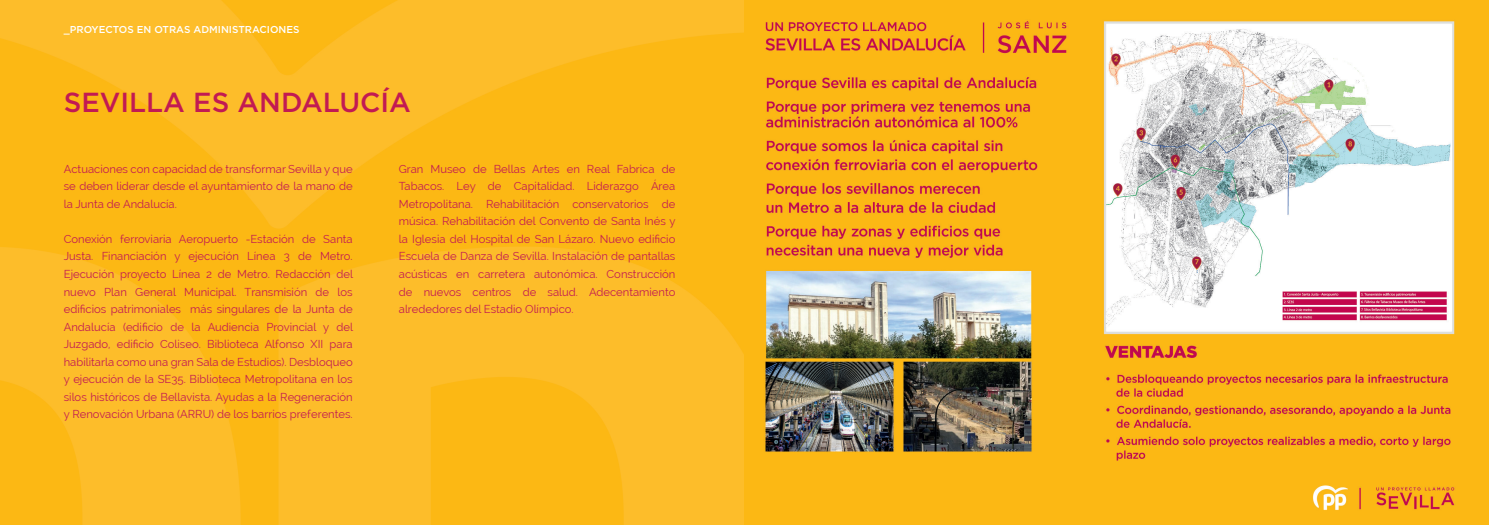
<style>
.page{position:relative;width:1489px;height:525px;background:#fff}
.page>*{position:absolute;margin:0;border:0;box-sizing:border-box;transform-origin:0 0}
.t1{font:500 27.5px "Gotham";color:#c21a53}
.t2{font:11.25px/17.5px "Raleway";color:#c21a53;text-align:justify}
.t3{font:500 10px "Gotham";color:#fff}
</style>
<div class="page">
<img style="left:0;top:0;width:744px;height:524px">
<img style="left:744px;top:0;width:744px;height:524px">
<p class="t3" style="left:64px;top:23px;width:237px">_PROYECTOS EN OTRAS ADMINISTRACIONES</p>
<h1 class="t1" style="left:64px;top:84px;width:349px">SEVILLA ES ANDALUCÍA</h1>
<p class="t2" style="left:64px;top:160px;width:290px">Actuaciones con capacidad de transformar Sevilla y que se deben liderar desde el ayuntamiento de la mano de la Junta de Andalucía.</p>
<p class="t2" style="left:64px;top:230px;width:291px">Conexión ferroviaria Aeropuerto -Estación de Santa Justa. Financiación y ejecución Línea 3 de Metro.<br>Ejecución proyecto Línea 2 de Metro. Redacción del nuevo Plan General Municipal. Transmisión de los edificios patrimoniales más singulares de la Junta de Andalucía (edificio de la Audiencia Provincial y del Juzgado, edificio Coliseo. Biblioteca Alfonso XII para habilitarla como una gran Sala de Estudios). Desbloqueo y ejecución de la SE35. Biblioteca Metropolitana en los silos históricos de Bellavista. Ayudas a la Regeneración y Renovación Urbana (ARRU) de los barrios preferentes.</p>
<p class="t2" style="left:399px;top:160px;width:278px">Gran Museo de Bellas Artes en Real Fabrica de Tabacos. Ley de Capitalidad. Liderazgo Área Metropolitana. Rehabilitación conservatorios de música. Rehabilitación del Convento de Santa Inés y la Iglesia del Hospital de San Lázaro. Nuevo edificio Escuela de Danza de Sevilla. Instalación de pantallas acústicas en carretera autonómica. Construcción de nuevos centros de salud. Adecentamiento alrededores del Estadio Olímpico.</p>
</div>
